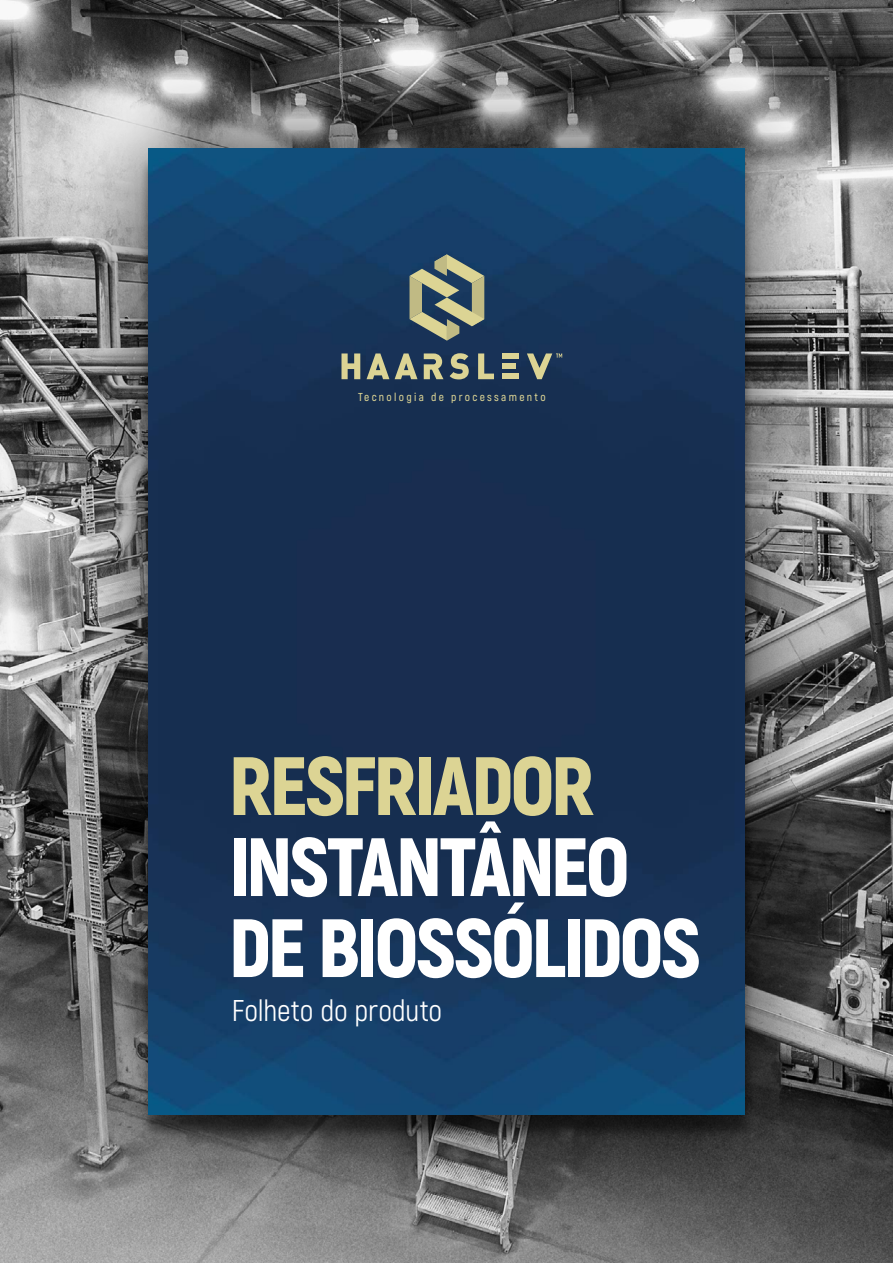
<style>
.page{position:relative;width:893px;height:1263px;background:#fff}
.page>*{position:absolute;margin:0;border:0;box-sizing:border-box;transform-origin:0 0}
.t1{font:900 82.5px/81px "Akrobat";letter-spacing:-.045em;color:#fff}
.t2{font:900 82.5px "Akrobat";letter-spacing:-.035em;color:#dcd494}
.t3{font:30px "Akrobat";letter-spacing:-.005em;color:#fff}
.t4{font:600 11.55px "Akrobat";letter-spacing:.2em;color:#dcd494}
</style>
<div class="page">
<img style="left:0;top:0;width:893px;height:1263px">
<div style="left:57px;top:57px;width:779px;height:1149px;background:#000;opacity:.8"></div>
<img style="left:149px;top:149px;width:595px;height:965px">
<svg style="left:341px;top:353px;width:19px;height:26px"></svg>
<svg style="left:367px;top:353px;width:22px;height:26px"></svg>
<svg style="left:395px;top:353px;width:22px;height:26px"></svg>
<svg style="left:424px;top:353px;width:19px;height:26px"></svg>
<svg style="left:450px;top:353px;width:19px;height:26px"></svg>
<svg style="left:478px;top:353px;width:16px;height:26px"></svg>
<div style="left:502px;top:374px;width:17px;height:5px;background:#dcd494"></div>
<div style="left:502px;top:363px;width:14px;height:6px;background:#dcd494"></div>
<div style="left:502px;top:353px;width:17px;height:6px;background:#dcd494"></div>
<svg style="left:527px;top:353px;width:35px;height:26px"></svg>
<svg style="left:410px;top:254px;width:74px;height:87px;background:#737f75"></svg>
<p class="t4" style="left:358px;top:389px;width:189px">Tecnologia de processamento</p>
<h1 class="t2" style="left:229px;top:732px;width:367px">RESFRIADOR</h1>
<h1 class="t1" style="left:229px;top:826px;width:474px">INSTANTÂNEO<br>DE BIOSSÓLIDOS</h1>
<h2 class="t3" style="left:232px;top:992px;width:212px">Folheto do produto</h2>
</div>
